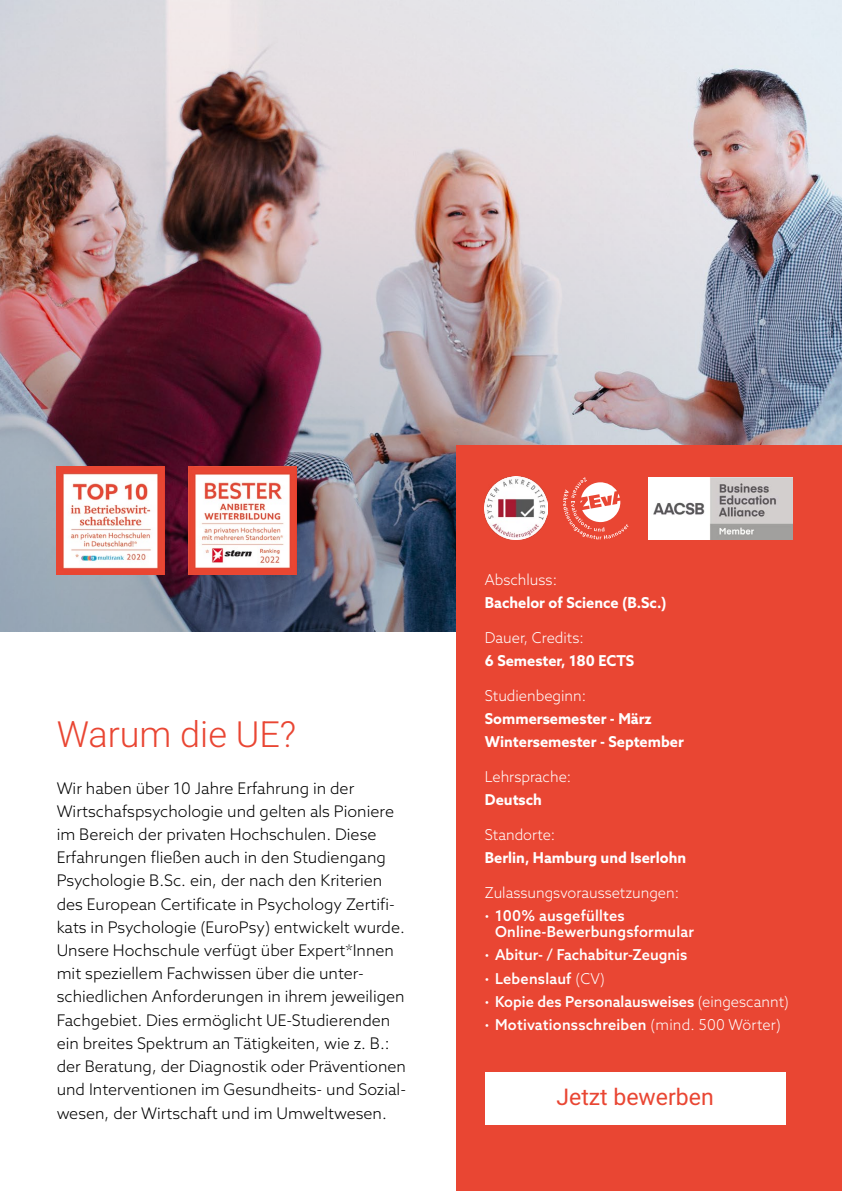
<style>
.page{position:relative;width:842px;height:1191px;background:#fff}
.page>*{position:absolute;margin:0;border:0;box-sizing:border-box;transform-origin:0 0}
.t1{font:300 36px "Heebo";color:#e94633}
.t2{font:23px "Heebo";color:#e94633}
.t3{font:300 16px/23.2px "Azo Sans";color:#000}
.t4{font:500 15px/23.2px "Azo Sans";letter-spacing:.005em;color:#fff}
.t5{font:700 15px/23.2px "Azo Sans";color:#fff}
.t6{font:300 15px/23.2px "Azo Sans";color:#fff}
.s1{font-weight:700}
.s2{font-weight:500}
.s3{font-weight:300}
</style>
<div class="page">
<img style="left:0;top:0;width:842px;height:631px">
<div style="left:456px;top:445px;width:386px;height:746px;background:#e94633"></div>
<img style="left:648px;top:477px;width:145px;height:62px">
<svg style="left:563px;top:477px;width:65px;height:62px"></svg>
<img style="left:485px;top:477px;width:62px;height:62px">
<div style="left:485px;top:1072px;width:300px;height:52px;background:#fff"></div>
<img style="left:57px;top:466px;width:108px;height:108px">
<img style="left:188px;top:466px;width:109px;height:109px">
<h1 class="t1" style="left:57px;top:709px;width:241px">Warum die UE?</h1>
<p class="t3" style="left:57px;top:776px;width:351px">Wir haben über 10 Jahre Erfahrung in der Wirtschafspsychologie und gelten als Pioniere im Bereich der privaten Hochschulen. Diese Erfahrungen fließen auch in den Studiengang Psychologie B.Sc. ein, der nach den Kriterien des European Certificate in Psychology Zertifi&shy;kats in Psychologie (EuroPsy) entwickelt wurde.<br>Unsere Hochschule verfügt über Expert*Innen mit speziellem Fachwissen über die unter&shy;schiedlichen Anforderungen in ihrem jeweiligen Fachgebiet. Dies ermöglicht UE-Studierenden ein breites Spektrum an Tätigkeiten, wie z. B.: der Beratung, der Diagnostik oder Präventionen und Interventionen im Gesundheits- und Sozial&shy;wesen, der Wirtschaft und im Umweltwesen.</p>
<p class="t6" style="left:485px;top:567px;width:74px">Abschluss:</p>
<p class="t5" style="left:485px;top:590px;width:183px">Bachelor of Science (B.Sc.)</p>
<p class="t6" style="left:485px;top:625px;width:100px">Dauer, Credits:</p>
<p class="t5" style="left:485px;top:648px;width:151px">6 Semester, 180 ECTS</p>
<p class="t6" style="left:485px;top:683px;width:103px">Studienbeginn:</p>
<p class="t5" style="left:485px;top:706px;width:200px">Sommersemester - März<br>Wintersemester - September</p>
<p class="t6" style="left:485px;top:765px;width:88px">Lehrsprache:</p>
<p class="t5" style="left:485px;top:788px;width:59px">Deutsch</p>
<p class="t6" style="left:485px;top:823px;width:72px">Standorte:</p>
<p class="t5" style="left:485px;top:846px;width:203px">Berlin, Hamburg und Iserlohn</p>
<p class="t6" style="left:485px;top:881px;width:196px">Zulassungsvoraussetzungen: <span class="s1">·</span> <span class="s2">100% ausgefülltes</span></p>
<p class="t4" style="left:485px;top:920px;width:305px;text-indent:10px">Online-Bewerbungsformular<br><span class="s1">·</span> Abitur- / Fachabitur-Zeugnis<br><span class="s1">·</span> Lebenslauf <span class="s3">(CV)<br></span><span class="s1">·</span> Kopie des Personalausweises <span class="s3">(eingescannt) </span><span class="s1">·</span> Motivationsschreiben <span class="s3">(mind. 500 Wörter)</span></p>
<h2 class="t2" style="left:556px;top:1081px;width:159px">Jetzt bewerben</h2>
</div>
